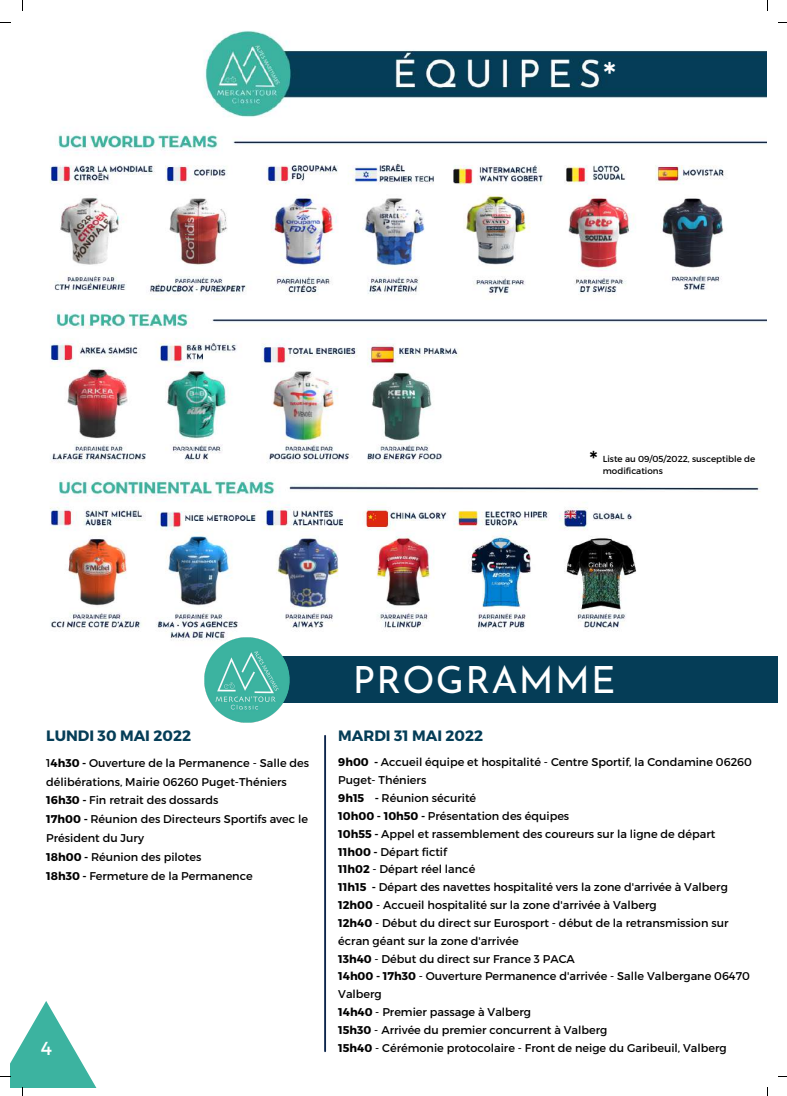
<style>
.page{position:relative;width:787px;height:1096px;background:#fff}
.page>*{position:absolute;margin:0;border:0;box-sizing:border-box;transform-origin:0 0}
.t1{font:37.5px "Josefin Sans";letter-spacing:.035em;color:#fff}
.t2{font:37.5px "Montserrat";color:#fff}
.t3{font:23.75px "Montserrat";color:#000}
.t4{font:18.75px "Montserrat";color:#fff}
.t5{font:700 15px "Montserrat";color:#053d57}
.t6{font:11.25px/17.9px "Montserrat";color:#000}
.t7{font:8.75px/11.6px "Montserrat";color:#000}
.s1{font-weight:700}
</style>
<div class="page">
<img style="left:50px;top:30px;width:717px;height:611px">
<div style="left:247px;top:656px;width:531px;height:46px;background:#053d57"></div>
<img style="left:201px;top:633px;width:93px;height:90px">
<hr style="left:324px;top:735px;width:2px;height:316px;background:#0d254c">
<svg style="left:0;top:1001px;width:97px;height:94px"></svg>
<h1 class="t2" style="left:603px;top:51px;width:15px">*</h1>
<h2 class="t3" style="left:589px;top:444px;width:10px">*</h2>
<p class="t7" style="left:603px;top:453px;width:154px">Liste au 09/05/2022, susceptible de modifications</p>
<h1 class="t1" style="left:353px;top:664px;width:264px">PROGRAMME</h1>
<h3 class="t5" style="left:46px;top:725px;width:146px">LUNDI 30 MAI 2022</h3>
<h3 class="t5" style="left:338px;top:725px;width:146px">MARDI 31 MAI 2022</h3>
<p class="t6" style="left:46px;top:752px;width:264px;line-height:18.8px">1<span class="s1">4h30 -</span> Ouverture de la Permanence - Salle des délibérations, Mairie 06260 Puget-Théniers <span class="s1">16h30 -</span> Fin retrait des dossards<br><span class="s1">17h00 -</span> Réunion des Directeurs Sportifs avec le Président du Jury<br><span class="s1">18h00 -</span> Réunion des pilotes<br><span class="s1">18h30 -</span> Fermeture de la Permanence</p>
<h3 class="t4" style="left:41px;top:1035px;width:13px">4</h3>
<p class="t6" style="left:338px;top:752px;width:415px"><span class="s1">9h00 -</span> Accueil équipe et hospitalité - Centre Sportif, la Condamine 06260<br>Puget- Théniers<br><span class="s1">9h15 -</span> Réunion sécurité<br><span class="s1">10h00 - 10h50 -</span> Présentation des équipes<br><span class="s1">10h55 -</span> Appel et rassemblement des coureurs sur la ligne de départ<br><span class="s1">11h00 -</span> Départ fictif<br><span class="s1">11h02</span> - Départ réel lancé<br><span class="s1">11h15 -</span> Départ des navettes hospitalité vers la zone d'arrivée à Valberg <span class="s1">12h00</span> - Accueil hospitalité sur la zone d'arrivée à Valberg<br><span class="s1">12h40</span> - Début du direct sur Eurosport - début de la retransmission sur écran géant sur la zone d'arrivée<br><span class="s1">13h40</span> - Début du direct sur France 3 PACA<br><span class="s1">14h00 - 17h30</span> - Ouverture Permanence d'arrivée - Salle Valbergane 06470<br>Valberg<br><span class="s1">14h40</span> - Premier passage à Valberg<br><span class="s1">15h30</span> - Arrivée du premier concurrent à Valberg<br><span class="s1">15h40</span> - Cérémonie protocolaire - Front de neige du Garibeuil, Valberg</p>
</div>
